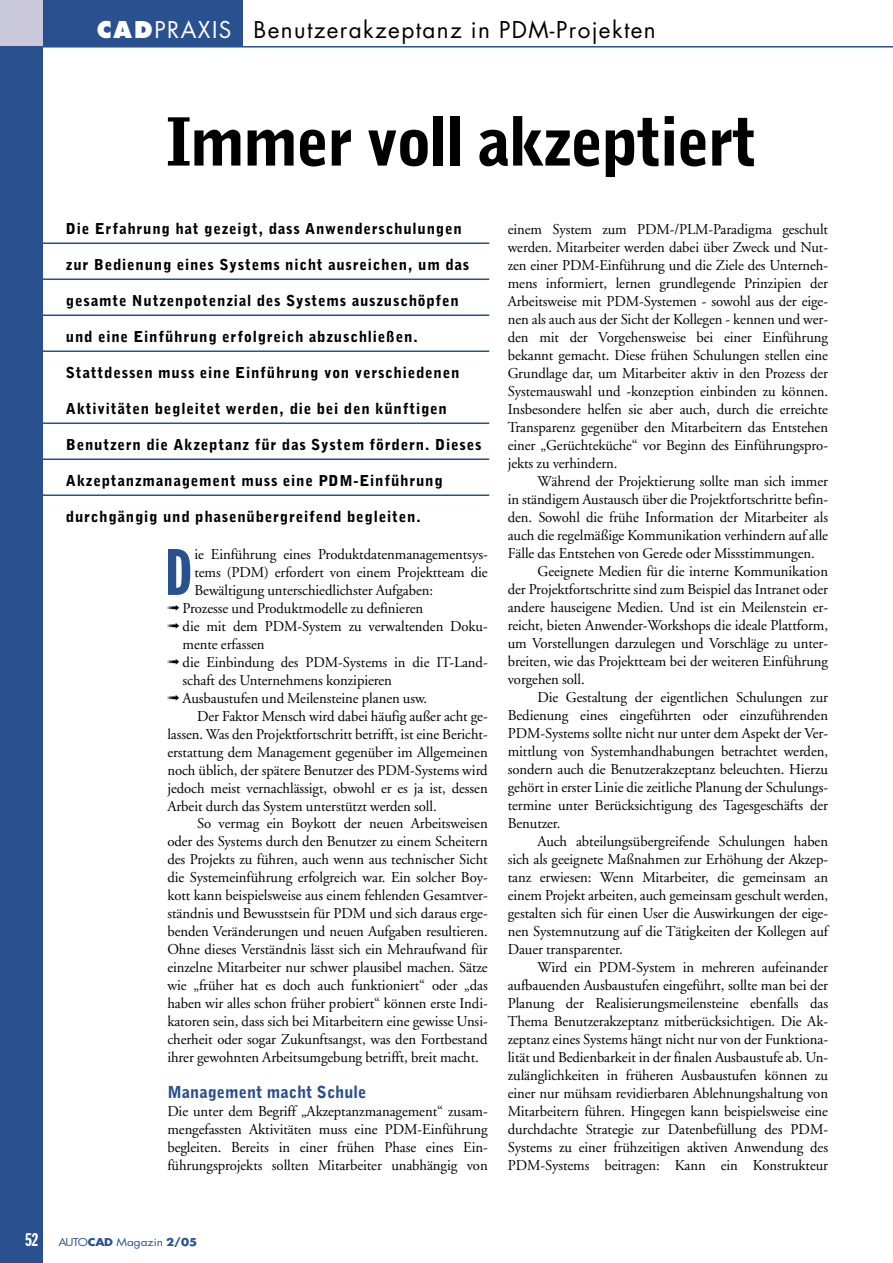
<style>
.page{position:relative;width:893px;height:1263px;background:#fff}
.page>*{position:absolute;margin:0;border:0;box-sizing:border-box;transform-origin:0 0}
.t1{font:900 66px "Bell Gothic BT";letter-spacing:-.03em;color:#000}
.t2{font:64.5px "Franklin Gothic Extra Cond";color:#29508f}
.t3{font:22.5px "Futura";letter-spacing:.06em;color:#000}
.t4{font:900 16.5px "Bell Gothic BT";letter-spacing:.01em;color:#29508f}
.t5{font:15px/18px "Adobe Garamond";letter-spacing:-.005em;color:#000;text-align:justify}
.t6{font:900 15px "Bell Gothic BT";letter-spacing:.055em;color:#000}
.t7{font:10.5px "Futura";color:#29508f;scale:1.12 1}
.s1{font-weight:800;color:#fff}
.s2{color:#fff}
.s3{font-family:"Franklin Gothic Extra Cond";font-size:18px;color:#fff}
.s4{font-weight:700}
</style>
<div class="page">
<hr style="left:11px;top:243px;width:478px;height:1px;background:#29508f">
<hr style="left:11px;top:279px;width:478px;height:1px;background:#29508f">
<hr style="left:11px;top:315px;width:478px;height:1px;background:#29508f">
<hr style="left:11px;top:351px;width:478px;height:1px;background:#29508f">
<hr style="left:11px;top:423px;width:478px;height:1px;background:#29508f">
<hr style="left:11px;top:459px;width:478px;height:1px;background:#29508f">
<hr style="left:11px;top:495px;width:478px;height:1px;background:#29508f">
<div style="left:43px;top:0;width:199px;height:47px;background:#29508f"></div>
<div style="left:0;top:0;width:43px;height:1263px;background:#29508f"></div>
<div style="left:0;top:0;width:43px;height:47px;background:#cac8db"></div>
<hr style="left:0;top:46px;width:892px;height:2px;background:#29508f">
<h3 class="t3" style="left:97px;top:19px;width:560px"><span class="s1">CAD</span><span class="s2">PRAXIS</span> Benutzerakzeptanz in PDM-Projekten</h3>
<h1 class="t1" style="left:166px;top:118px;width:593px">Immer voll akzeptiert</h1>
<p class="t6" style="left:66px;top:223px;width:397px">Die Erfahrung hat gezeigt, dass Anwenderschulungen</p>
<p class="t6" style="left:66px;top:259px;width:405px">zur Bedienung eines Systems nicht ausreichen, um das</p>
<p class="t6" style="left:66px;top:295px;width:394px">gesamte Nutzenpotenzial des Systems auszuschöpfen</p>
<p class="t6" style="left:66px;top:331px;width:354px">und eine Einführung erfolgreich abzuschließen.</p>
<p class="t6" style="left:66px;top:367px;width:395px">Stattdessen muss eine Einführung von verschiedenen</p>
<p class="t6" style="left:66px;top:403px;width:382px">Aktivitäten begleitet werden, die bei den künftigen</p>
<p class="t6" style="left:66px;top:439px;width:417px">Benutzern die Akzeptanz für das System fördern. Dieses</p>
<p class="t6" style="left:66px;top:475px;width:378px">Akzeptanzmanagement muss eine PDM-Einführung</p>
<p class="t6" style="left:66px;top:511px;width:357px">durchgängig und phasenübergreifend begleiten.</p>
<h2 class="t2" style="left:165px;top:549px;width:28px">D</h2>
<p class="t5" style="left:194px;top:547px;width:295px">ie Einführung eines Produktdatenmanagementsys-</p>
<p class="t5" style="left:194px;top:565px;width:295px">tems (PDM) erfordert von einem Projektteam die</p>
<p class="t5" style="left:194px;top:583px;width:240px">Bewältigung unterschiedlichster Aufgaben:</p>
<p class="t5" style="left:167px;top:601px;width:257px">➟ Prozesse und Produktmodelle zu definieren</p>
<p class="t5" style="left:167px;top:619px;width:322px">➟ die mit dem PDM-System zu verwaltenden Doku-</p>
<p class="t5" style="left:183px;top:637px;width:83px">mente erfassen</p>
<p class="t5" style="left:167px;top:655px;width:322px">➟ die Einbindung des PDM-Systems in die IT-Land-</p>
<p class="t5" style="left:183px;top:673px;width:211px">schaft des Unternehmens konzipieren</p>
<p class="t5" style="left:167px;top:691px;width:261px">➟ Ausbaustufen und Meilensteine planen usw.</p>
<p class="t5" style="left:197px;top:709px;width:292px">Der Faktor Mensch wird dabei häufig außer acht ge-</p>
<p class="t5" style="left:167px;top:727px;width:322px">lassen. Was den Projektfortschritt betrifft, ist eine Bericht-</p>
<p class="t5" style="left:167px;top:745px;width:322px">erstattung dem Management gegenüber im Allgemeinen</p>
<p class="t5" style="left:167px;top:763px;width:322px">noch üblich, der spätere Benutzer des PDM-Systems wird</p>
<p class="t5" style="left:167px;top:781px;width:322px">jedoch meist vernachlässigt, obwohl er es ja ist, dessen</p>
<p class="t5" style="left:167px;top:799px;width:271px">Arbeit durch das System unterstützt werden soll.</p>
<p class="t5" style="left:197px;top:816px;width:292px">So vermag ein Boykott der neuen Arbeitsweisen</p>
<p class="t5" style="left:167px;top:834px;width:322px">oder des Systems durch den Benutzer zu einem Scheitern</p>
<p class="t5" style="left:167px;top:852px;width:322px">des Projekts zu führen, auch wenn aus technischer Sicht</p>
<p class="t5" style="left:167px;top:870px;width:322px">die Systemeinführung erfolgreich war. Ein solcher Boy-</p>
<p class="t5" style="left:167px;top:888px;width:322px">kott kann beispielsweise aus einem fehlenden Gesamtver-</p>
<p class="t5" style="left:167px;top:906px;width:322px">ständnis und Bewusstsein für PDM und sich daraus erge-</p>
<p class="t5" style="left:167px;top:924px;width:322px">benden Veränderungen und neuen Aufgaben resultieren.</p>
<p class="t5" style="left:167px;top:942px;width:322px">Ohne dieses Verständnis lässt sich ein Mehraufwand für</p>
<p class="t5" style="left:167px;top:960px;width:322px">einzelne Mitarbeiter nur schwer plausibel machen. Sätze</p>
<p class="t5" style="left:167px;top:978px;width:322px">wie „früher hat es doch auch funktioniert“ oder „das</p>
<p class="t5" style="left:167px;top:996px;width:322px">haben wir alles schon früher probiert“ können erste Indi-</p>
<p class="t5" style="left:167px;top:1014px;width:322px">katoren sein, dass sich bei Mitarbeitern eine gewisse Unsi-</p>
<p class="t5" style="left:167px;top:1032px;width:322px">cherheit oder sogar Zukunftsangst, was den Fortbestand</p>
<p class="t5" style="left:167px;top:1050px;width:313px">ihrer gewohnten Arbeitsumgebung betrifft, breit macht.</p>
<p class="t4" style="left:167px;top:1086px;width:200px">Management macht Schule</p>
<p class="t5" style="left:167px;top:1104px;width:322px">Die unter dem Begriff „Akzeptanzmanagement“ zusam&shy;mengefassten Aktivitäten muss eine PDM-Einführung begleiten. Bereits in einer frühen Phase eines Ein&shy;führungsprojekts sollten Mitarbeiter unabhängig von</p>
<p class="t5" style="left:507px;top:222px;width:322px">einem System zum PDM-/PLM-Paradigma geschult werden. Mitarbeiter werden dabei über Zweck und Nut&shy;zen einer PDM-Einführung und die Ziele des Unterneh&shy;mens informiert, lernen grundlegende Prinzipien der Arbeitsweise mit PDM-Systemen - sowohl aus der eige&shy;nen als auch aus der Sicht der Kollegen - kennen und wer&shy;den mit der Vorgehensweise bei einer Einführung bekannt gemacht. Diese frühen Schulungen stellen eine Grundlage dar, um Mitarbeiter aktiv in den Prozess der Systemauswahl und -konzeption einbinden zu können.<br>Insbesondere helfen sie aber auch, durch die erreichte Transparenz gegenüber den Mitarbeitern das Entstehen einer „Gerüchteküche“ vor Beginn des Einführungspro&shy;jekts zu verhindern.</p>
<p class="t5" style="left:537px;top:474px;width:292px">Während der Projektierung sollte man sich immer</p>
<p class="t5" style="left:507px;top:492px;width:322px">in ständigem Austausch über die Projektfortschritte befin-</p>
<p class="t5" style="left:507px;top:510px;width:322px">den. Sowohl die frühe Information der Mitarbeiter als</p>
<p class="t5" style="left:507px;top:528px;width:322px">auch die regelmäßige Kommunikation verhindern auf alle</p>
<p class="t5" style="left:507px;top:546px;width:308px">Fälle das Entstehen von Gerede oder Missstimmungen.</p>
<p class="t5" style="left:537px;top:564px;width:292px">Geeignete Medien für die interne Kommunikation</p>
<p class="t5" style="left:507px;top:582px;width:322px">der Projektfortschritte sind zum Beispiel das Intranet oder</p>
<p class="t5" style="left:507px;top:600px;width:322px">andere hauseigene Medien. Und ist ein Meilenstein er-</p>
<p class="t5" style="left:507px;top:618px;width:322px">reicht, bieten Anwender-Workshops die ideale Plattform,</p>
<p class="t5" style="left:507px;top:636px;width:322px">um Vorstellungen darzulegen und Vorschläge zu unter-</p>
<p class="t5" style="left:507px;top:654px;width:322px">breiten, wie das Projektteam bei der weiteren Einführung</p>
<p class="t5" style="left:507px;top:672px;width:78px">vorgehen soll.</p>
<p class="t5" style="left:537px;top:690px;width:292px">Die Gestaltung der eigentlichen Schulungen zur</p>
<p class="t5" style="left:507px;top:708px;width:322px">Bedienung eines eingeführten oder einzuführenden</p>
<p class="t5" style="left:507px;top:726px;width:322px">PDM-Systems sollte nicht nur unter dem Aspekt der Ver-</p>
<p class="t5" style="left:507px;top:744px;width:322px">mittlung von Systemhandhabungen betrachtet werden,</p>
<p class="t5" style="left:507px;top:762px;width:322px">sondern auch die Benutzerakzeptanz beleuchten. Hierzu</p>
<p class="t5" style="left:507px;top:780px;width:322px">gehört in erster Linie die zeitliche Planung der Schulungs-</p>
<p class="t5" style="left:507px;top:798px;width:322px">termine unter Berücksichtigung des Tagesgeschäfts der</p>
<p class="t5" style="left:507px;top:816px;width:54px">Benutzer.</p>
<p class="t5" style="left:537px;top:834px;width:292px">Auch abteilungsübergreifende Schulungen haben</p>
<p class="t5" style="left:507px;top:852px;width:322px">sich als geeignete Maßnahmen zur Erhöhung der Akzep-</p>
<p class="t5" style="left:507px;top:870px;width:322px">tanz erwiesen: Wenn Mitarbeiter, die gemeinsam an</p>
<p class="t5" style="left:507px;top:888px;width:322px">einem Projekt arbeiten, auch gemeinsam geschult werden,</p>
<p class="t5" style="left:507px;top:906px;width:322px">gestalten sich für einen User die Auswirkungen der eige-</p>
<p class="t5" style="left:507px;top:924px;width:322px">nen Systemnutzung auf die Tätigkeiten der Kollegen auf</p>
<p class="t5" style="left:507px;top:942px;width:116px">Dauer transparenter.</p>
<p class="t5" style="left:537px;top:960px;width:292px">Wird ein PDM-System in mehreren aufeinander</p>
<p class="t5" style="left:507px;top:978px;width:322px">aufbauenden Ausbaustufen eingeführt, sollte man bei der</p>
<p class="t5" style="left:507px;top:996px;width:322px">Planung der Realisierungsmeilensteine ebenfalls das</p>
<p class="t5" style="left:507px;top:1014px;width:322px">Thema Benutzerakzeptanz mitberücksichtigen. Die Ak-</p>
<p class="t5" style="left:507px;top:1032px;width:322px">zeptanz eines Systems hängt nicht nur von der Funktiona-</p>
<p class="t5" style="left:507px;top:1050px;width:322px">lität und Bedienbarkeit in der finalen Ausbaustufe ab. Un-</p>
<p class="t5" style="left:507px;top:1068px;width:322px">zulänglichkeiten in früheren Ausbaustufen können zu</p>
<p class="t5" style="left:507px;top:1086px;width:322px">einer nur mühsam revidierbaren Ablehnungshaltung von</p>
<p class="t5" style="left:507px;top:1104px;width:322px">Mitarbeitern führen. Hingegen kann beispielsweise eine</p>
<p class="t5" style="left:507px;top:1122px;width:322px">durchdachte Strategie zur Datenbefüllung des PDM-</p>
<p class="t5" style="left:507px;top:1140px;width:322px">Systems zu einer frühzeitigen aktiven Anwendung des</p>
<p class="t5" style="left:507px;top:1158px;width:322px">PDM-Systems beitragen: Kann ein Konstrukteur</p>
<p class="t7" style="left:26px;top:1237px;width:155px"><span class="s3">52</span> AUTO<span class="s4">CAD</span> Magazin <span class="s4">2/05</span></p>
</div>
